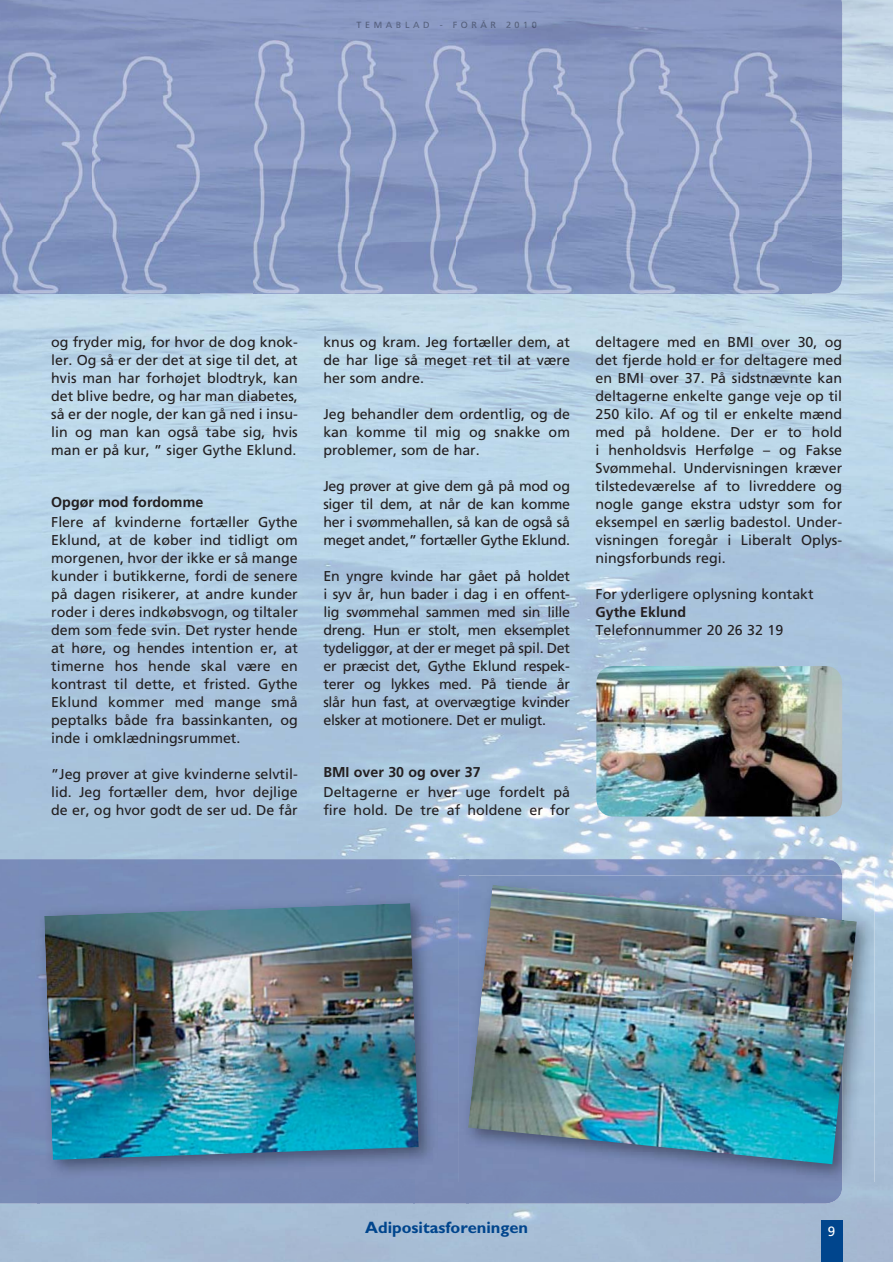
<style>
.page{position:relative;width:893px;height:1262px;background:#fff}
.page>*{position:absolute;margin:0;border:0;box-sizing:border-box;transform-origin:0 0}
.t1{font:700 16.5px "Gill Sans";color:#00458d}
.t2{font:14.25px/18px "Frutiger";color:#231f20;text-align:justify}
.t3{font:700 14.25px "Frutiger";color:#231f20}
.t4{font:13.5px "Frutiger";color:#fff}
.t5{font:9px "Frutiger";letter-spacing:.4em;color:#505a76}
.s1{color:#545f79}
.s2{color:#535e79}
.s3{color:#535d78}
.s4{color:#4a546f}
.s5{color:#525d78}
</style>
<div class="page">
<img style="left:805px;top:14px;width:88px;height:886px">
<img style="left:701px;top:295px;width:104px;height:564px">
<img style="left:856px;top:900px;width:37px;height:362px">
<div style="left:805px;top:1182px;width:51px;height:80px;background:#a5b9d2"></div>
<img style="left:0;top:0;width:842px;height:294px">
<div style="left:0;top:859px;width:467px;height:53px;background:#798cb9"></div>
<img style="left:467px;top:859px;width:375px;height:17px">
<div style="left:415px;top:912px;width:52px;height:291px;background:#7a8cb6"></div>
<div style="left:38px;top:1178px;width:377px;height:25px;background:#7889b5"></div>
<div style="left:467px;top:1182px;width:375px;height:21px;background:#7788b4"></div>
<div style="left:821px;top:1221px;width:21px;height:41px;background:#00458d"></div>
<img style="left:459px;top:876px;width:415px;height:306px">
<img style="left:468px;top:885px;width:389px;height:279px">
<img style="left:35px;top:894px;width:402px;height:284px">
<img style="left:44px;top:903px;width:375px;height:257px">
<img style="left:596px;top:666px;width:246px;height:150px;border-radius:17px">
<img style="left:357px;top:20px;width:179px;height:9px">
<img style="left:0;top:41px;width:199px;height:254px">
<img style="left:254px;top:41px;width:557px;height:253px">
<p class="t5" style="left:357px;top:22px;width:182px">TEMA<span class="s1">BLAD</span> <span class="s2">- F</span><span class="s3">ORÅR</span> <span class="s4">201</span><span class="s5">0</span></p>
<p class="t2" style="left:51px;top:334px;width:248px">og fryder mig, for hvor de dog knok&shy;ler. Og så er der det at sige til det, at hvis man har forhøjet blodtryk, kan det blive bedre, og har man diabetes, så er der nogle, der kan gå ned i insu&shy;lin og man kan også tabe sig, hvis man er på kur, ” siger Gythe Eklund.</p>
<p class="t3" style="left:51px;top:496px;width:154px">Opgør mod fordomme</p>
<p class="t2" style="left:51px;top:514px;width:248px">Flere af kvinderne fortæller Gythe Eklund, at de køber ind tidligt om morgenen, hvor der ikke er så mange kunder i butikkerne, fordi de senere på dagen risikerer, at andre kunder roder i deres indkøbsvogn, og tiltaler dem som fede svin. Det ryster hende at høre, og hendes intention er, at timerne hos hende skal være en kontrast til dette, et fristed. Gythe Eklund kommer med mange små peptalks både fra bassinkanten, og inde i omklædningsrummet.</p>
<p class="t2" style="left:51px;top:766px;width:248px">”Jeg prøver at give kvinderne selvtil&shy;lid. Jeg fortæller dem, hvor dejlige de er, og hvor godt de ser ud. De får</p>
<p class="t2" style="left:323px;top:334px;width:248px">knus og kram. Jeg fortæller dem, at de har lige så meget ret til at være her som andre.</p>
<p class="t2" style="left:323px;top:406px;width:248px">Jeg behandler dem ordentlig, og de kan komme til mig og snakke om problemer, som de har.</p>
<p class="t2" style="left:323px;top:478px;width:248px">Jeg prøver at give dem gå på mod og siger til dem, at når de kan komme her i svømmehallen, så kan de også så meget andet,” fortæller Gythe Eklund.</p>
<p class="t2" style="left:323px;top:568px;width:248px">En yngre kvinde har gået på holdet i syv år, hun bader i dag i en offent&shy;lig svømmehal sammen med sin lille dreng. Hun er stolt, men eksemplet tydeliggør, at der er meget på spil. Det er præcist det, Gythe Eklund respek&shy;terer og lykkes med. På tiende år slår hun fast, at overvægtige kvinder elsker at motionere. Det er muligt.</p>
<p class="t3" style="left:323px;top:766px;width:159px">BMI over 30 og over 37</p>
<p class="t2" style="left:323px;top:784px;width:248px">Deltagerne er hver uge fordelt på fire hold. De tre af holdene er for</p>
<p class="t2" style="left:595px;top:334px;width:248px">deltagere med en BMI over 30, og det fjerde hold er for deltagere med en BMI over 37. På sidstnævnte kan deltagerne enkelte gange veje op til 250 kilo. Af og til er enkelte mænd med på holdene. Der er to hold i henholdsvis Herfølge – og Fakse Svømmehal. Undervisningen kræver tilstedeværelse af to livreddere og nogle gange ekstra udstyr som for eksempel en særlig badestol. Under&shy;visningen foregår i Liberalt Oplys&shy;ningsforbunds regi.</p>
<p class="t2" style="left:595px;top:586px;width:220px">For yderligere oplysning kontakt</p>
<p class="t3" style="left:595px;top:607px;width:92px">Gythe Eklund</p>
<p class="t2" style="left:595px;top:622px;width:189px">Telefonnummer 20 26 32 19</p>
<p class="t1" style="left:365px;top:1222px;width:165px">Adipositasforeningen</p>
<p class="t4" style="left:828px;top:1225px;width:9px">9</p>
</div>
